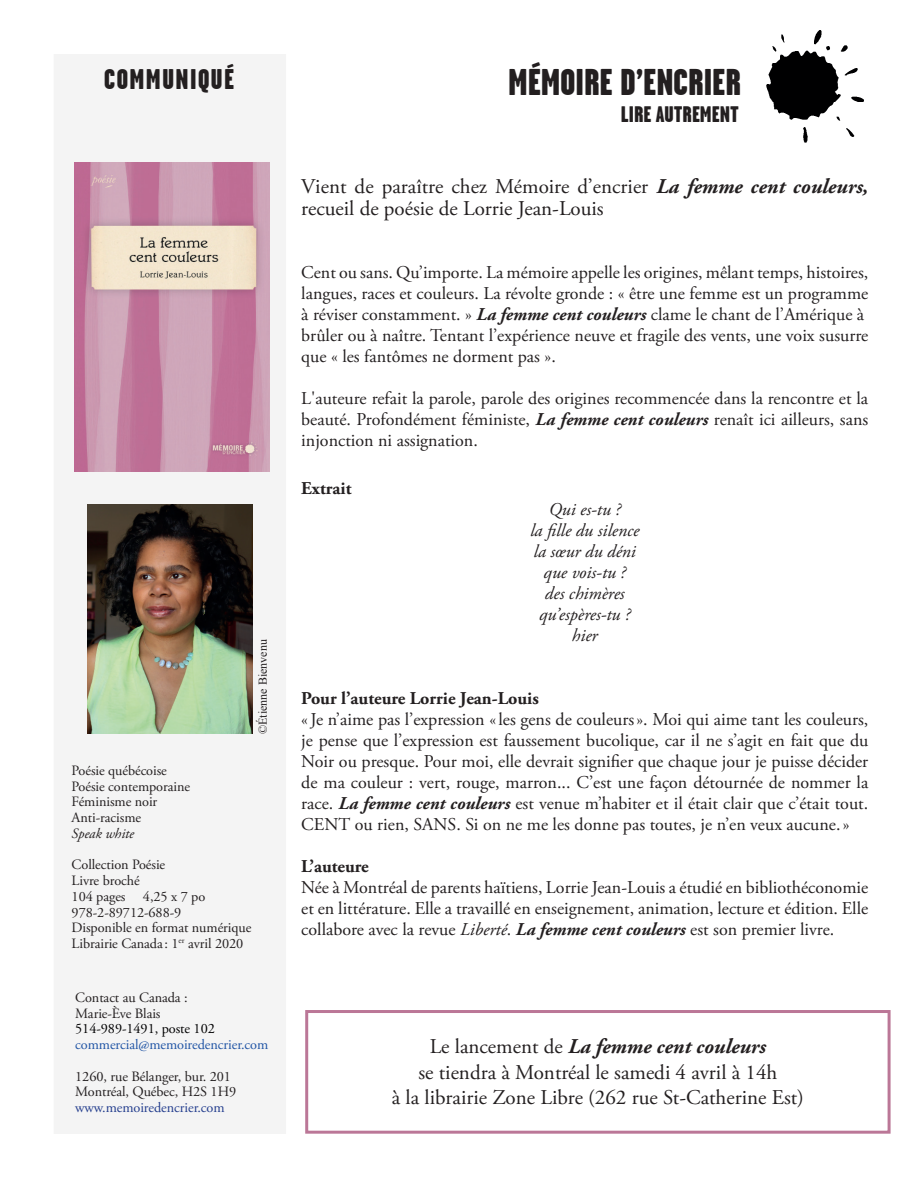
<style>
.page{position:relative;width:918px;height:1188px;background:#fff}
.page>*{position:absolute;margin:0;border:0;box-sizing:border-box;transform-origin:0 0}
.t1{font:900 37.35px "Garage Gothic";color:#231f20}
.t2{font:900 28.5px "Garage Gothic";letter-spacing:.05em;color:#231f20}
.t3{font:900 22.5px "Garage Gothic";color:#231f20}
.t4{font:21px/25.2px "Adobe Garamond Pro";color:#231f20}
.t5{font:18px/21px "Adobe Garamond Pro";color:#231f20;text-align:justify}
.t6{font:italic 18px/21px "Adobe Garamond Pro";color:#231f20;text-align:center}
.t7{font:700 18px "Adobe Garamond Pro";color:#231f20}
.t8{font:14.25px/15.8px "Adobe Garamond Pro";letter-spacing:-.005em;color:#231f20}
.t9{font:14.25px "Adobe Garamond Pro";letter-spacing:-.005em;color:#2155a5}
.t10{font:14.25px "Adobe Garamond Pro";letter-spacing:-.005em;color:#253f8e}
.t11{font:14.25px "Adobe Garamond Pro";letter-spacing:-.005em;color:#000001}
.t12{font:italic 14.25px "Adobe Garamond Pro";letter-spacing:-.005em;color:#231f20}
.t13{font:12px "Times New Roman";color:#231f20}
.s1{font-weight:700;font-style:italic}
.s2{font-style:italic}
</style>
<div class="page">
<div style="left:54px;top:55px;width:231px;height:1078px;background:#f4f4f4"></div>
<img style="left:766px;top:30px;width:98px;height:113px">
<img style="left:74px;top:162px;width:196px;height:309px">
<img style="left:88px;top:505px;width:164px;height:228px">
<div style="left:305px;top:1010px;width:586px;height:124px;border:3px solid #bb7797"></div>
<h2 class="t2" style="left:104px;top:64px;width:131px">COMMUNIQUÉ</h2>
<p class="t13" style="left:255px;top:734px;width:96px;rotate:-90deg">©Étienne Bienvenu</p>
<p class="t8" style="left:72px;top:763px;width:120px">Poésie québécoise<br>Poésie contemporaine<br>Féminisme noir<br>Anti-racisme</p>
<p class="t12" style="left:72px;top:825px;width:64px">Speak white</p>
<p class="t8" style="left:72px;top:858px;width:181px">Collection Poésie<br>Livre broché<br>104 pages 4,25 x 7 po<br>978-2-89712-688-9<br>Disponible en format numérique<br>Librairie Canada : 1<sup>er</sup> avril 2020</p>
<p class="t8" style="left:75px;top:990px;width:114px">Contact au Canada :<br>Marie-Ève Blais</p>
<p class="t11" style="left:75px;top:1020px;width:141px">514-989-1491, poste 102</p>
<p class="t9" style="left:75px;top:1036px;width:195px">commercial@memoiredencrier.com</p>
<p class="t8" style="left:75px;top:1069px;width:163px">1260, rue Bélanger, bur. 201<br>Montréal, Québec, H2S 1H9</p>
<p class="t10" style="left:75px;top:1099px;width:151px">www.memoiredencrier.com</p>
<h1 class="t1" style="left:508px;top:61px;width:234px">MÉMOIRE D’ENCRIER</h1>
<p class="t3" style="left:621px;top:102px;width:119px">LIRE AUTREMENT</p>
<p class="t4" style="left:301px;top:176px;width:568px;line-height:21.8px">Vient de paraître chez Mémoire d’encrier <span class="s1">La femme cent couleurs, </span>recueil de poésie de Lorrie Jean-Louis</p>
<p class="t5" style="left:301px;top:262px;width:569px;text-align:left">Cent ou sans. Qu’importe. La mémoire appelle les origines, mêlant temps, histoires, langues, races et couleurs. La révolte gronde : « être une femme est un programme à réviser constamment. » <span class="s1">La femme cent couleurs</span> clame le chant de l’Amérique à brûler ou à naître. Tentant l’expérience neuve et fragile des vents, une voix susurre que « les fantômes ne dorment pas ».</p>
<p class="t5" style="left:301px;top:388px;width:568px">L'auteure refait la parole, parole des origines recommencée dans la rencontre et la beauté. Profondément féministe, <span class="s1">La femme cent couleurs</span> renaît ici ailleurs, sans injonction ni assignation.</p>
<p class="t7" style="left:301px;top:478px;width:52px">Extrait</p>
<p class="t6" style="left:530px;top:499px;width:111px">Qui es-tu ?<br>la fille du silence la sœur du déni que vois-tu ?<br>des chimères qu’espères-tu ? hier</p>
<p class="t7" style="left:301px;top:688px;width:239px">Pour l’auteure Lorrie Jean-Louis</p>
<p class="t5" style="left:301px;top:709px;width:569px">«Je n’aime pas l’expression «les gens de couleurs». Moi qui aime tant les couleurs, je pense que l’expression est faussement bucolique, car il ne s’agit en fait que du Noir ou presque. Pour moi, elle devrait signifier que chaque jour je puisse décider de ma couleur : vert, rouge, marron... C’est une façon détournée de nommer la race. <span class="s1">La femme cent couleurs</span> est venue m’habiter et il était clair que c’était tout.<br>CENT ou rien, SANS. Si on ne me les donne pas toutes, je n’en veux aucune.»</p>
<p class="t7" style="left:301px;top:856px;width:69px">L’auteure</p>
<p class="t5" style="left:301px;top:877px;width:568px">Née à Montréal de parents haïtiens, Lorrie Jean-Louis a étudié en bibliothéconomie et en littérature. Elle a travaillé en enseignement, animation, lecture et édition. Elle collabore avec la revue <span class="s2">Liberté</span>. <span class="s1">La femme cent couleurs</span> est son premier livre.</p>
<p class="t4" style="left:392px;top:1035px;width:414px;text-align:center">Le lancement de <span class="s1">La femme cent couleurs<br></span>se tiendra à Montréal le samedi 4 avril à 14h<br>à la librairie Zone Libre (262 rue St-Catherine Est)</p>
</div>
